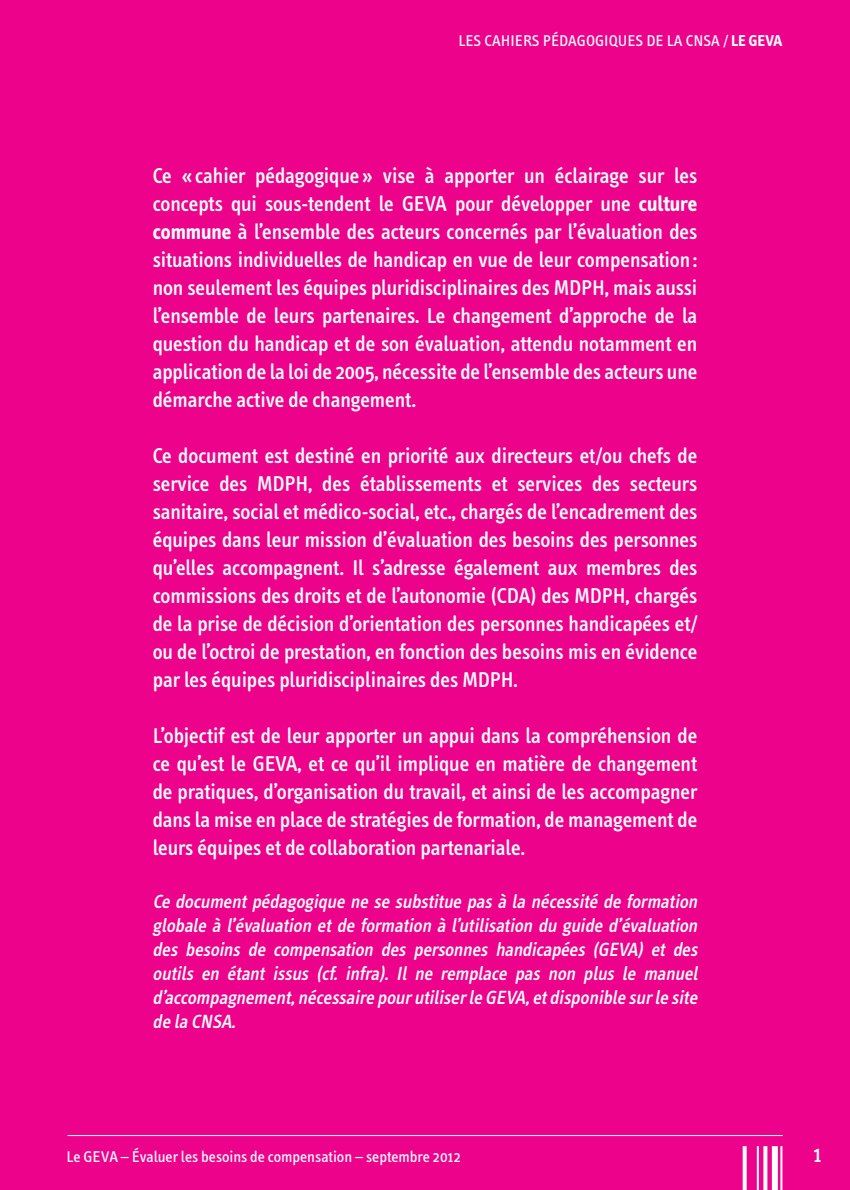
<style>
.page{position:relative;width:850px;height:1190px;background:#fff}
.page>*{position:absolute;margin:0;border:0;box-sizing:border-box;transform-origin:0 0}
.t1{font:24px "Info Text";color:#fff}
.t2{font:500 22px/28px "Info Text";letter-spacing:-.005em;color:#fff;text-align:justify}
.t3{font:italic 500 19.6px/24px "Info Text";color:#fff;text-align:justify}
.t4{font:16px "Info Text";color:#fff}
.t5{font:700 16px "Info Text";color:#fff}
.s1{font-weight:400}
.s2{font-weight:700}
</style>
<div class="page">
<div style="left:0;top:0;width:849px;height:1190px;background:#ed028c"></div>
<svg style="left:742px;top:1146px;width:4px;height:44px"></svg>
<svg style="left:763px;top:1146px;width:4px;height:44px"></svg>
<div style="left:771px;top:1146px;width:6px;height:44px;background:#fff"></div>
<hr style="left:756px;top:1146px;width:2px;height:44px;background:#fff">
<hr style="left:780px;top:1146px;width:2px;height:44px;background:#fff">
<hr style="left:68px;top:1135px;width:714px;height:1px;background:#fff">
<p class="t4" style="left:458px;top:32px;width:204px">Les CAHIERS pédagogiques dela</p>
<p class="t5" style="left:685px;top:32px;width:98px"><span class="s1">CNSA /</span> Le GEVA</p>
<p class="t2" style="left:153px;top:162px;width:546px">Ce «cahier pédagogique» vise à apporter un éclairage sur les concepts qui sous-tendent le GEVA pour développer une <span class="s2">culture commune</span> à l’ensemble des acteurs concernés par l’évaluation des situations individuelles de handicap en vue de leur compensation: non seulement les équipes pluridisciplinaires des MDPH, mais aussi l’ensemble de leurs partenaires. Le changement d’approche de la question du handicap et de son évaluation, attendu notamment en application de la loi de 2005, nécessite de l’ensemble des acteurs une démarche active de changement.</p>
<p class="t2" style="left:153px;top:442px;width:546px">Ce document est destiné en priorité aux directeurs et/ou chefs de service des MDPH, des établissements et services des secteurs sanitaire, social et médico-social, etc., chargés de l’encadrement des équipes dans leur mission d’évaluation des besoins des personnes qu’elles accompagnent. Il s’adresse également aux membres des commissions des droits et de l’autonomie (CDA) des MDPH, chargés de la prise de décision d’orientation des personnes handicapées et/ ou de l’octroi de prestation, en fonction des besoins mis en évidence par les équipes pluridisciplinaires des MDPH.</p>
<p class="t2" style="left:153px;top:722px;width:546px">L’objectif est de leur apporter un appui dans la compréhension de ce qu’est le GEVA, et ce qu’il implique en matière de changement de pratiques, d’organisation du travail, et ainsi de les accompagner dans la mise en place de stratégies de formation, de management de leurs équipes et de collaboration partenariale.</p>
<p class="t3" style="left:153px;top:889px;width:550px">Ce document pédagogique ne se substitue pas à la nécessité de formation globale à l’évaluation et de formation à l’utilisation du guide d’évaluation des besoins de compensation des personnes handicapées (GEVA) et des outils en étant issus (cf. infra). Il ne remplace pas non plus le manuel d’accompagnement,nécessaire pourutiliserle GEVA,etdisponible surle site de la CNSA.</p>
<p class="t4" style="left:66px;top:1147px;width:395px">Le GEVA – Évaluer les besoins de compensation – septembre 2012</p>
<p class="t1" style="left:813px;top:1140px;width:10px">1</p>
</div>
